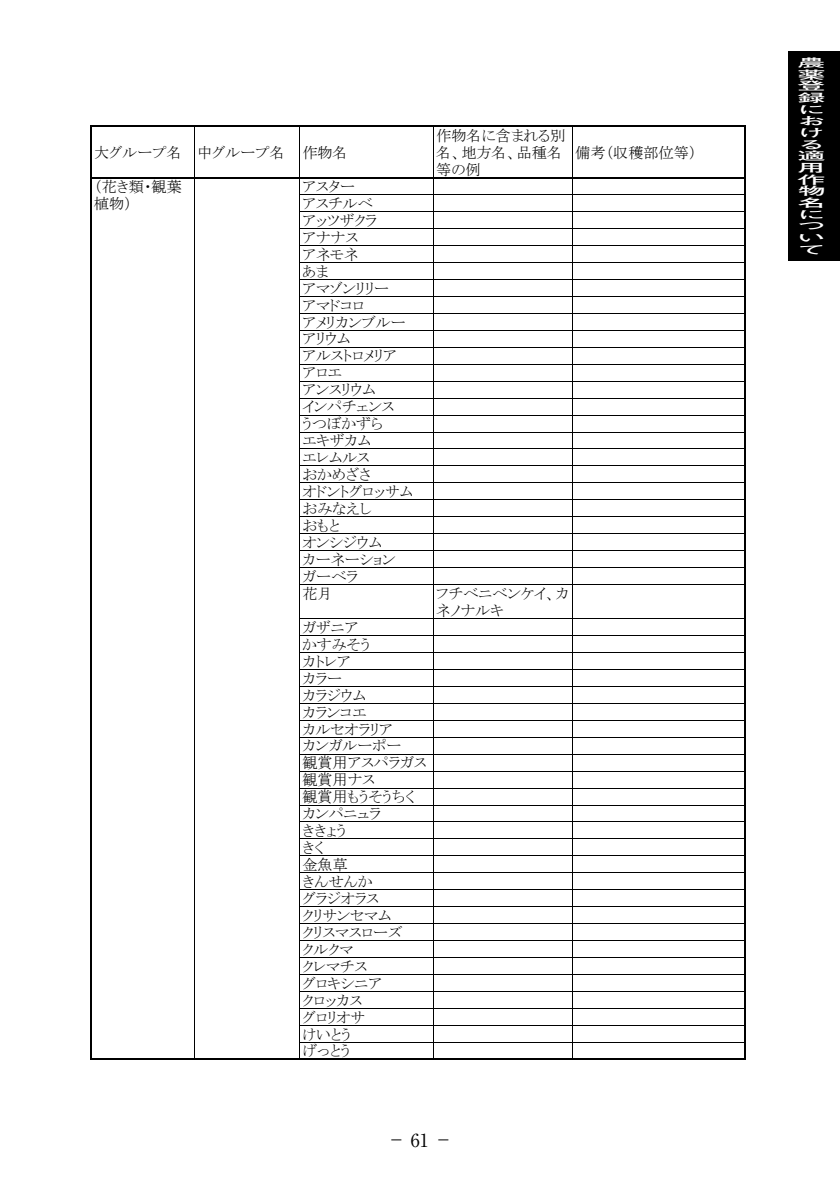
<style>
.page{position:relative;width:840px;height:1191px;background:#fff}
.page>*{position:absolute;margin:0;border:0;box-sizing:border-box;transform-origin:0 0}
.t1{font:20px "MS Mincho";color:#000}
.t2{font:15.2px/17px "MS P Mincho";color:#000}
.t3{font:700 11.4px/11.6px "Futo Go B101 Pro";color:#fff;scale:2.44 1}
.s1{font-family:"Ryumin Pro";font-size:18px}
</style>
<div class="page">
<hr style="left:91px;top:126px;width:1px;height:51px;background:#000">
<hr style="left:194px;top:127px;width:1px;height:50px;background:#000">
<hr style="left:299px;top:127px;width:1px;height:50px;background:#000">
<hr style="left:433px;top:127px;width:1px;height:50px;background:#000">
<hr style="left:572px;top:127px;width:1px;height:50px;background:#000">
<hr style="left:744px;top:127px;width:1px;height:50px;background:#000">
<hr style="left:92px;top:126px;width:653px;height:1px;background:#000">
<hr style="left:91px;top:177px;width:654px;height:1px;background:#000">
<hr style="left:91px;top:177px;width:1px;height:882px;background:#000">
<hr style="left:194px;top:178px;width:1px;height:880px;background:#000">
<hr style="left:299px;top:178px;width:1px;height:880px;background:#000">
<hr style="left:433px;top:178px;width:1px;height:880px;background:#000">
<hr style="left:572px;top:178px;width:1px;height:880px;background:#000">
<hr style="left:744px;top:178px;width:1px;height:881px;background:#000">
<hr style="left:300px;top:195px;width:444px;height:1px;background:#000">
<hr style="left:300px;top:212px;width:444px;height:1px;background:#000">
<hr style="left:300px;top:229px;width:444px;height:1px;background:#000">
<hr style="left:300px;top:245px;width:444px;height:1px;background:#000">
<hr style="left:300px;top:262px;width:444px;height:1px;background:#000">
<hr style="left:300px;top:279px;width:444px;height:1px;background:#000">
<hr style="left:300px;top:296px;width:444px;height:1px;background:#000">
<hr style="left:300px;top:313px;width:444px;height:1px;background:#000">
<hr style="left:300px;top:330px;width:444px;height:1px;background:#000">
<hr style="left:300px;top:347px;width:444px;height:1px;background:#000">
<hr style="left:300px;top:364px;width:444px;height:1px;background:#000">
<hr style="left:300px;top:381px;width:444px;height:1px;background:#000">
<hr style="left:300px;top:398px;width:444px;height:1px;background:#000">
<hr style="left:300px;top:415px;width:444px;height:1px;background:#000">
<hr style="left:300px;top:432px;width:444px;height:1px;background:#000">
<hr style="left:300px;top:449px;width:444px;height:1px;background:#000">
<hr style="left:300px;top:466px;width:444px;height:1px;background:#000">
<hr style="left:300px;top:483px;width:444px;height:1px;background:#000">
<hr style="left:300px;top:499px;width:444px;height:1px;background:#000">
<hr style="left:300px;top:516px;width:444px;height:1px;background:#000">
<hr style="left:300px;top:533px;width:444px;height:1px;background:#000">
<hr style="left:300px;top:550px;width:444px;height:1px;background:#000">
<hr style="left:300px;top:567px;width:444px;height:1px;background:#000">
<hr style="left:300px;top:584px;width:444px;height:1px;background:#000">
<hr style="left:300px;top:618px;width:444px;height:1px;background:#000">
<hr style="left:300px;top:635px;width:444px;height:1px;background:#000">
<hr style="left:300px;top:652px;width:444px;height:1px;background:#000">
<hr style="left:300px;top:669px;width:444px;height:1px;background:#000">
<hr style="left:300px;top:686px;width:444px;height:1px;background:#000">
<hr style="left:300px;top:703px;width:444px;height:1px;background:#000">
<hr style="left:300px;top:720px;width:444px;height:1px;background:#000">
<hr style="left:300px;top:737px;width:444px;height:1px;background:#000">
<hr style="left:300px;top:754px;width:444px;height:1px;background:#000">
<hr style="left:300px;top:771px;width:444px;height:1px;background:#000">
<hr style="left:300px;top:788px;width:444px;height:1px;background:#000">
<hr style="left:300px;top:805px;width:444px;height:1px;background:#000">
<hr style="left:300px;top:821px;width:444px;height:1px;background:#000">
<hr style="left:300px;top:839px;width:444px;height:1px;background:#000">
<hr style="left:300px;top:855px;width:444px;height:1px;background:#000">
<hr style="left:300px;top:872px;width:444px;height:1px;background:#000">
<hr style="left:300px;top:889px;width:444px;height:1px;background:#000">
<hr style="left:300px;top:906px;width:444px;height:1px;background:#000">
<hr style="left:300px;top:923px;width:444px;height:1px;background:#000">
<hr style="left:300px;top:940px;width:444px;height:1px;background:#000">
<hr style="left:300px;top:957px;width:444px;height:1px;background:#000">
<hr style="left:300px;top:974px;width:444px;height:1px;background:#000">
<hr style="left:300px;top:991px;width:444px;height:1px;background:#000">
<hr style="left:300px;top:1008px;width:444px;height:1px;background:#000">
<hr style="left:300px;top:1025px;width:444px;height:1px;background:#000">
<hr style="left:300px;top:1042px;width:444px;height:1px;background:#000">
<hr style="left:92px;top:1058px;width:653px;height:1px;background:#000">
<div style="left:788px;top:51px;width:51px;height:210px;background:#000"></div>
<p class="t2" style="left:94px;top:144px;width:255px">大グループ名 中グループ名 作物名</p>
<p class="t2" style="left:94px;top:178px;width:89px">（花き類・観葉植物）</p>
<p class="t2" style="left:302px;top:178px;width:112px">アスター<br>アスチルベ<br>アッツザクラ<br>アナナス<br>アネモネ<br>あま<br>アマゾンリリー<br>アマドコロ<br>アメリカンブルーアリウム<br>アルストロメリアアロエ<br>アンスリウム<br>インパチェンス<br>うつぼかずら<br>エキザカム<br>エレムルス<br>おかめざさ<br>オドントグロッサムおみなえし<br>おもと<br>オンシジウム<br>カーネーションガーベラ<br>花月</p>
<p class="t2" style="left:302px;top:619px;width:125px">ガザニア<br>かすみそう<br>カトレア<br>カラー<br>カラジウム<br>カランコエ<br>カルセオラリア<br>カンガルーポー<br>観賞用アスパラガス観賞用ナス<br>観賞用もうそうちくカンパニュラ<br>ききょう<br>きく<br>金魚草<br>きんせんか<br>グラジオラス<br>クリサンセマム<br>クリスマスローズ<br>クルクマ<br>クレマチス<br>グロキシニア<br>クロッカス<br>グロリオサ<br>けいとう<br>げっとう</p>
<p class="t2" style="left:436px;top:127px;width:131px">作物名に含まれる別名、地方名、品種名等の例</p>
<p class="t2" style="left:575px;top:144px;width:122px">備考（収穫部位等）</p>
<p class="t2" style="left:436px;top:585px;width:134px">フチベニベンケイ、カネノナルキ</p>
<h1 class="t1" style="left:391px;top:1130px;width:58px">−<span class="s1">61</span>−</h1>
<p class="t3" style="left:797px;top:55px;width:13px">農薬登録における適用作物名について</p>
</div>
